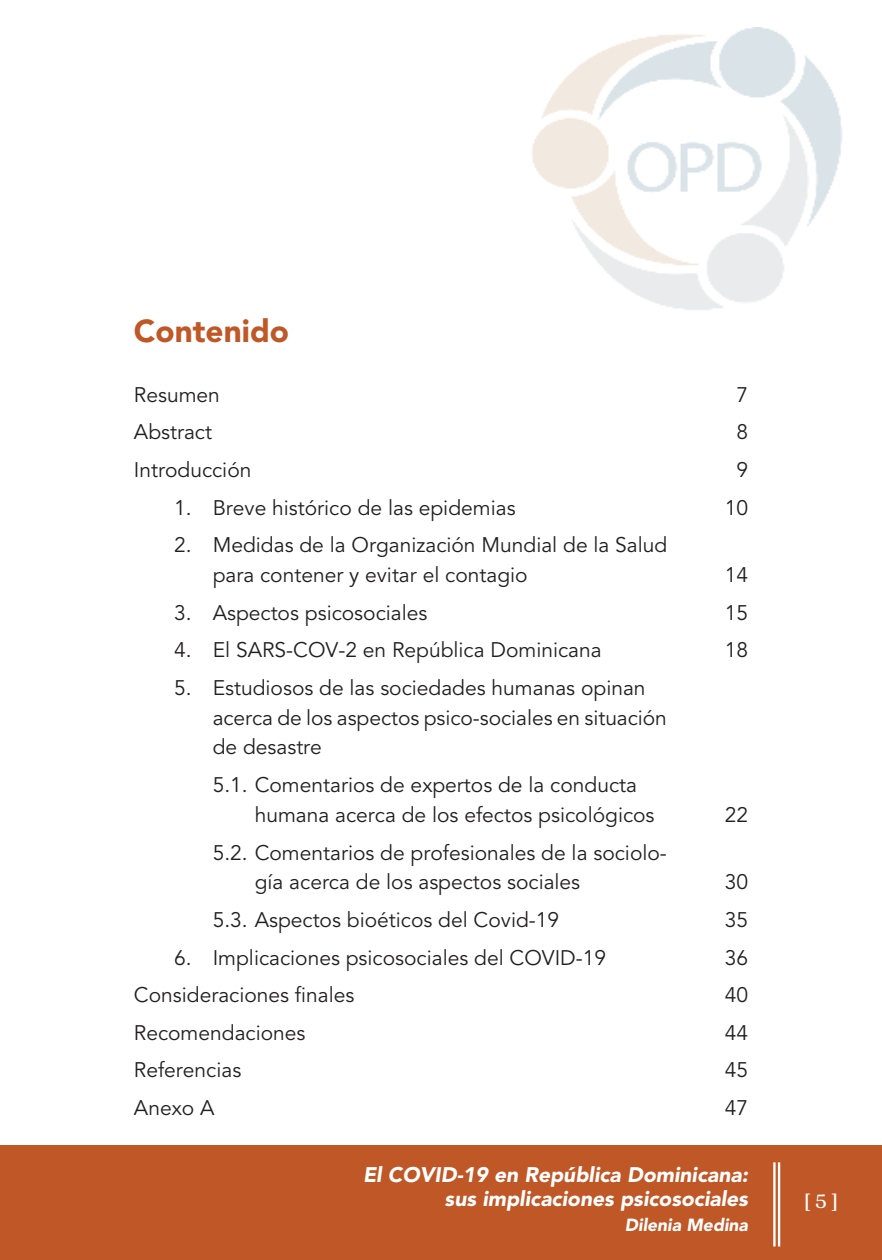
<style>
.page{position:relative;width:882px;height:1260px;background:#fff}
.page>*{position:absolute;margin:0;border:0;box-sizing:border-box;transform-origin:0 0}
.t1{font:900 31.5px "Avenir";color:#c05727}
.t2{font:21px/29.8px "Avenir";color:#221f1f}
.t3{font:italic 900 21px/24.5px "Avenir";color:#fff;text-align:right}
.t4{font:500 19.25px "Orchidea Pro";color:#fff}
.t5{font:italic 900 17.5px "Avenir";color:#fff}
</style>
<div class="page">
<div style="left:0;top:1146px;width:882px;height:114px;background:#c05727"></div>
<img style="left:532px;top:28px;width:311px;height:282px">
<hr style="left:778px;top:1162px;width:2px;height:84px;background:#fff">
<hr style="left:773px;top:1162px;width:3px;height:84px;background:#fff">
<h1 class="t1" style="left:134px;top:318px;width:157px">Contenido</h1>
<p class="t2" style="left:134px;top:382px;width:87px">Resumen</p>
<p class="t2" style="left:737px;top:382px;width:13px">7</p>
<p class="t2" style="left:134px;top:419px;width:80px">Abstract</p>
<p class="t2" style="left:737px;top:419px;width:13px">8</p>
<p class="t2" style="left:134px;top:457px;width:119px">Introducción</p>
<p class="t2" style="left:737px;top:457px;width:13px">9</p>
<p class="t2" style="left:174px;top:495px;width:343px">1. Breve histórico de las epidemias</p>
<p class="t2" style="left:725px;top:495px;width:25px">10</p>
<p class="t2" style="left:213px;top:532px;width:456px;text-indent:-38px">2. Medidas de la Organización Mundial de la Salud para contener y evitar el contagio</p>
<p class="t2" style="left:725px;top:562px;width:25px">14</p>
<p class="t2" style="left:174px;top:600px;width:255px">3. Aspectos psicosociales</p>
<p class="t2" style="left:725px;top:600px;width:25px">15</p>
<p class="t2" style="left:174px;top:637px;width:429px">4. El SARS-COV-2 en República Dominicana</p>
<p class="t2" style="left:725px;top:637px;width:25px">18</p>
<p class="t2" style="left:213px;top:675px;width:456px;text-indent:-38px">5. Estudiosos de las sociedades humanas opinan acerca de los aspectos psico-sociales en situación de desastre</p>
<p class="t2" style="left:255px;top:772px;width:401px;text-indent:-42px">5.1. Comentarios de expertos de la conducta humana acerca de los efectos psicológicos</p>
<p class="t2" style="left:725px;top:802px;width:25px">22</p>
<p class="t2" style="left:255px;top:839px;width:414px;text-indent:-42px">5.2. Comentarios de profesionales de la sociolo&shy;gía acerca de los aspectos sociales</p>
<p class="t2" style="left:725px;top:869px;width:25px">30</p>
<p class="t2" style="left:213px;top:907px;width:348px">5.3. Aspectos bioéticos del Covid-19</p>
<p class="t2" style="left:725px;top:907px;width:25px">35</p>
<p class="t2" style="left:174px;top:944px;width:433px">6. Implicaciones psicosociales del COVID-19</p>
<p class="t2" style="left:725px;top:944px;width:25px">36</p>
<p class="t2" style="left:134px;top:982px;width:222px">Consideraciones finales</p>
<p class="t2" style="left:725px;top:982px;width:25px">40</p>
<p class="t2" style="left:134px;top:1020px;width:173px">Recomendaciones</p>
<p class="t2" style="left:725px;top:1020px;width:25px">44</p>
<p class="t2" style="left:134px;top:1057px;width:109px">Referencias</p>
<p class="t2" style="left:725px;top:1057px;width:25px">45</p>
<p class="t2" style="left:134px;top:1095px;width:82px">Anexo A</p>
<p class="t2" style="left:725px;top:1095px;width:25px">47</p>
<p class="t3" style="left:363px;top:1164px;width:386px">El COVID-19 en República Dominicana: sus implicaciones psicosociales</p>
<p class="t5" style="left:625px;top:1217px;width:125px">Dilenia Medina</p>
<p class="t4" style="left:804px;top:1194px;width:35px">[ 5 ]</p>
</div>
